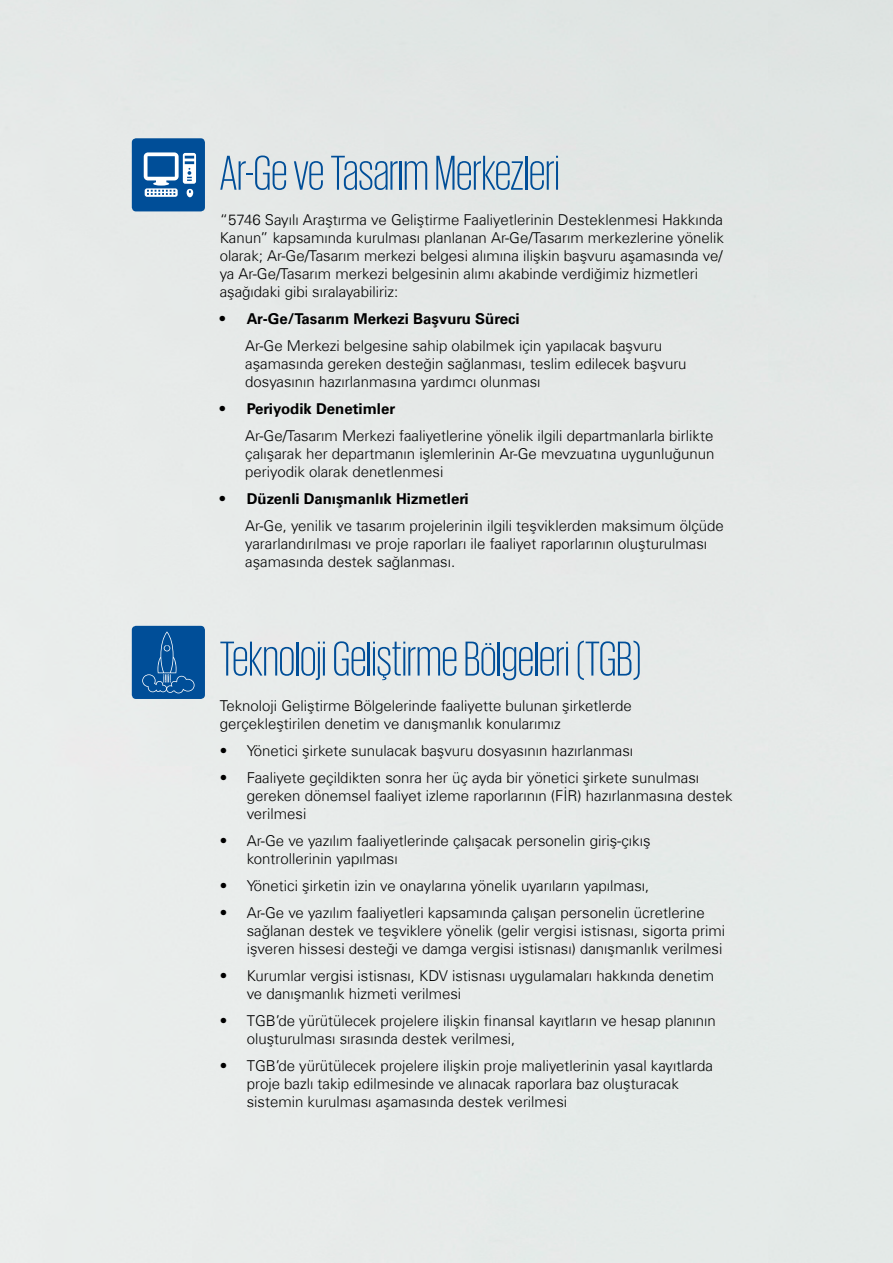
<style>
.page{position:relative;width:893px;height:1263px;background:#e6eae8}
.page>*{position:absolute;margin:0;border:0;box-sizing:border-box;transform-origin:0 0}
.t1{font:300 50.1px "KPMG";color:#004e98}
.t2{font:300 15px/18px "Universfor KPMG";color:#000}
.t3{font:700 15px "Universfor KPMG";color:#000}
</style>
<div class="page">
<div style="left:132px;top:138px;width:73px;height:73px;background:#004e98;border-radius:4px"></div>
<svg style="left:144px;top:152px;width:52px;height:45px"></svg>
<div style="left:132px;top:626px;width:73px;height:73px;background:#004e98;border-radius:4px"></div>
<svg style="left:142px;top:631px;width:53px;height:62px"></svg>
<h1 class="t1" style="left:220px;top:149px;width:341px">Ar-Ge ve Tasarım Merkezleri</h1>
<p class="t2" style="left:220px;top:210px;width:506px">“5746 Sayılı Araştırma ve Geliştirme Faaliyetlerinin Desteklenmesi Hakkında Kanun” kapsamında kurulması planlanan Ar-Ge/Tasarım merkezlerine yönelik olarak; Ar-Ge/Tasarım merkezi belgesi alımına ilişkin başvuru aşamasında ve/ ya Ar-Ge/Tasarım merkezi belgesinin alımı akabinde verdiğimiz hizmetleri aşağıdaki gibi sıralayabiliriz:</p>
<p class="t3" style="left:220px;top:309px;width:302px">• Ar-Ge/Tasarım Merkezi Başvuru Süreci</p>
<p class="t2" style="left:245px;top:336px;width:443px">Ar-Ge Merkezi belgesine sahip olabilmek için yapılacak başvuru aşamasında gereken desteğin sağlanması, teslim edilecek başvuru dosyasının hazırlanmasına yardımcı olunması</p>
<p class="t3" style="left:220px;top:399px;width:177px">• Periyodik Denetimler</p>
<p class="t2" style="left:245px;top:426px;width:471px;text-align:justify">Ar-Ge/Tasarım Merkezi faaliyetlerine yönelik ilgili departmanlarla birlikte çalışarak her departmanın işlemlerinin Ar-Ge mevzuatına uygunluğunun periyodik olarak denetlenmesi</p>
<p class="t3" style="left:220px;top:489px;width:251px">• Düzenli Danışmanlık Hizmetleri</p>
<p class="t2" style="left:245px;top:516px;width:480px">Ar-Ge, yenilik ve tasarım projelerinin ilgili teşviklerden maksimum ölçüde yararlandırılması ve proje raporları ile faaliyet raporlarının oluşturulması aşamasında destek sağlanması.</p>
<h1 class="t1" style="left:220px;top:635px;width:423px">Teknoloji Geliştirme Bölgeleri (TGB)</h1>
<p class="t2" style="left:220px;top:696px;width:414px">Teknoloji Geliştirme Bölgelerinde faaliyette bulunan şirketlerde gerçekleştirilen denetim ve danışmanlık konularımız</p>
<p class="t2" style="left:220px;top:741px;width:415px">• Yönetici şirkete sunulacak başvuru dosyasının hazırlanması</p>
<p class="t2" style="left:247px;top:768px;width:487px;text-indent:-27px">• Faaliyete geçildikten sonra her üç ayda bir yönetici şirkete sunulması gereken dönemsel faaliyet izleme raporlarının (FİR) hazırlanmasına destek verilmesi</p>
<p class="t2" style="left:247px;top:831px;width:405px;text-indent:-27px">• Ar-Ge ve yazılım faaliyetlerinde çalışacak personelin giriş-çıkış kontrollerinin yapılması</p>
<p class="t2" style="left:220px;top:876px;width:431px">• Yönetici şirketin izin ve onaylarına yönelik uyarıların yapılması,</p>
<p class="t2" style="left:247px;top:903px;width:480px;text-indent:-27px">• Ar-Ge ve yazılım faaliyetleri kapsamında çalışan personelin ücretlerine sağlanan destek ve teşviklere yönelik (gelir vergisi istisnası, sigorta primi işveren hissesi desteği ve damga vergisi istisnası) danışmanlık verilmesi</p>
<p class="t2" style="left:247px;top:966px;width:469px;text-indent:-27px">• Kurumlar vergisi istisnası, KDV istisnası uygulamaları hakkında denetim ve danışmanlık hizmeti verilmesi</p>
<p class="t2" style="left:247px;top:1011px;width:471px;text-indent:-27px">• TGB’de yürütülecek projelere ilişkin finansal kayıtların ve hesap planının oluşturulması sırasında destek verilmesi,</p>
<p class="t2" style="left:247px;top:1056px;width:468px;text-indent:-27px">• TGB’de yürütülecek projelere ilişkin proje maliyetlerinin yasal kayıtlarda proje bazlı takip edilmesinde ve alınacak raporlara baz oluşturacak sistemin kurulması aşamasında destek verilmesi</p>
</div>
